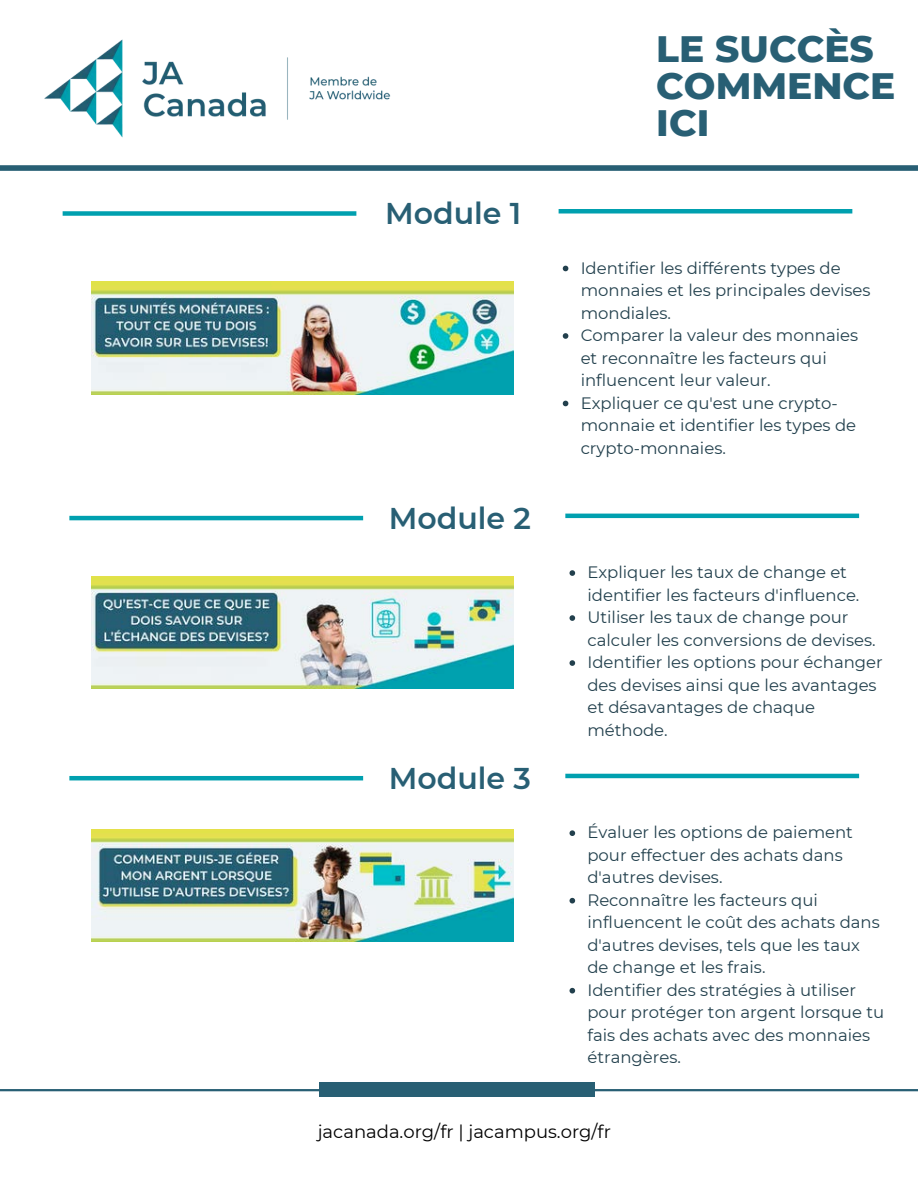
<style>
.page{position:relative;width:918px;height:1188px;background:#fff}
.page>*{position:absolute;margin:0;border:0;box-sizing:border-box;transform-origin:0 0}
.t1{font:800 37.5px/37.2px "Montserrat";color:#285f74}
.t2{font:600 30px "Montserrat";color:#285f74}
.t3{font:18px "Montserrat";color:#000}
.t4{font:16.5px/22.5px "Montserrat";color:#22404d}
</style>
<div class="page">
<div style="left:0;top:165px;width:918px;height:6px;background:#285f74"></div>
<hr style="left:0;top:1089px;width:918px;height:2px;background:#285f74">
<div style="left:320px;top:1082px;width:275px;height:14px;background:#285f74"></div>
<div style="left:63px;top:211px;width:293px;height:5px;background:#00a0af"></div>
<div style="left:559px;top:209px;width:293px;height:5px;background:#00a0af"></div>
<hr style="left:69px;top:516px;width:294px;height:4px;background:#00a0af">
<hr style="left:565px;top:514px;width:294px;height:4px;background:#00a0af">
<img style="left:0;top:39px;width:438px;height:132px">
<img style="left:92px;top:282px;width:422px;height:112px">
<img style="left:92px;top:576px;width:422px;height:113px">
<hr style="left:69px;top:776px;width:294px;height:4px;background:#00a0af">
<hr style="left:565px;top:774px;width:294px;height:4px;background:#00a0af">
<img style="left:92px;top:829px;width:422px;height:113px">
<svg style="left:563px;top:266px;width:5px;height:5px"></svg>
<svg style="left:563px;top:333px;width:5px;height:6px"></svg>
<svg style="left:563px;top:401px;width:5px;height:5px"></svg>
<svg style="left:570px;top:570px;width:5px;height:6px"></svg>
<svg style="left:570px;top:615px;width:5px;height:6px"></svg>
<svg style="left:570px;top:660px;width:5px;height:6px"></svg>
<svg style="left:570px;top:830px;width:5px;height:6px"></svg>
<svg style="left:570px;top:898px;width:5px;height:6px"></svg>
<svg style="left:570px;top:988px;width:5px;height:6px"></svg>
<h2 class="t2" style="left:385px;top:195px;width:138px">Module 1</h2>
<p class="t2" style="left:389px;top:500px;width:144px">Module 2</p>
<p class="t2" style="left:389px;top:760px;width:144px">Module 3</p>
<p class="t1" style="left:656px;top:30px;width:241px">LE SUCCÈS<br>COMMENCE<br>ICI</p>
<p class="t4" style="left:581px;top:256px;width:291px">Identifier les différents types de monnaies et les principales devises mondiales.</p>
<h1 class="t4" style="left:581px;top:324px;width:279px">Comparer la valeur des monnaies et reconnaître les facteurs qui influencent leur valeur.</h1>
<p class="t4" style="left:581px;top:391px;width:277px">Expliquer ce qu'est une crypto&shy;monnaie et identifier les types de crypto-monnaies.</p>
<p class="t4" style="left:587px;top:561px;width:274px">Expliquer les taux de change et identifier les facteurs d'influence.</p>
<p class="t4" style="left:587px;top:606px;width:290px">Utiliser les taux de change pour calculer les conversions de devises.</p>
<p class="t4" style="left:587px;top:651px;width:297px">Identifier les options pour échanger des devises ainsi que les avantages et désavantages de chaque méthode.</p>
<p class="t4" style="left:587px;top:821px;width:267px">Évaluer les options de paiement pour effectuer des achats dans d'autres devises.</p>
<h2 class="t4" style="left:587px;top:889px;width:294px">Reconnaître les facteurs qui influencent le coût des achats dans d'autres devises, tels que les taux de change et les frais.</h2>
<p class="t4" style="left:587px;top:979px;width:298px">Identifier des stratégies à utiliser pour protéger ton argent lorsque tu fais des achats avec des monnaies étrangères.</p>
<p class="t3" style="left:318px;top:1121px;width:295px">jacanada.org/fr | jacampus.org/fr</p>
</div>
